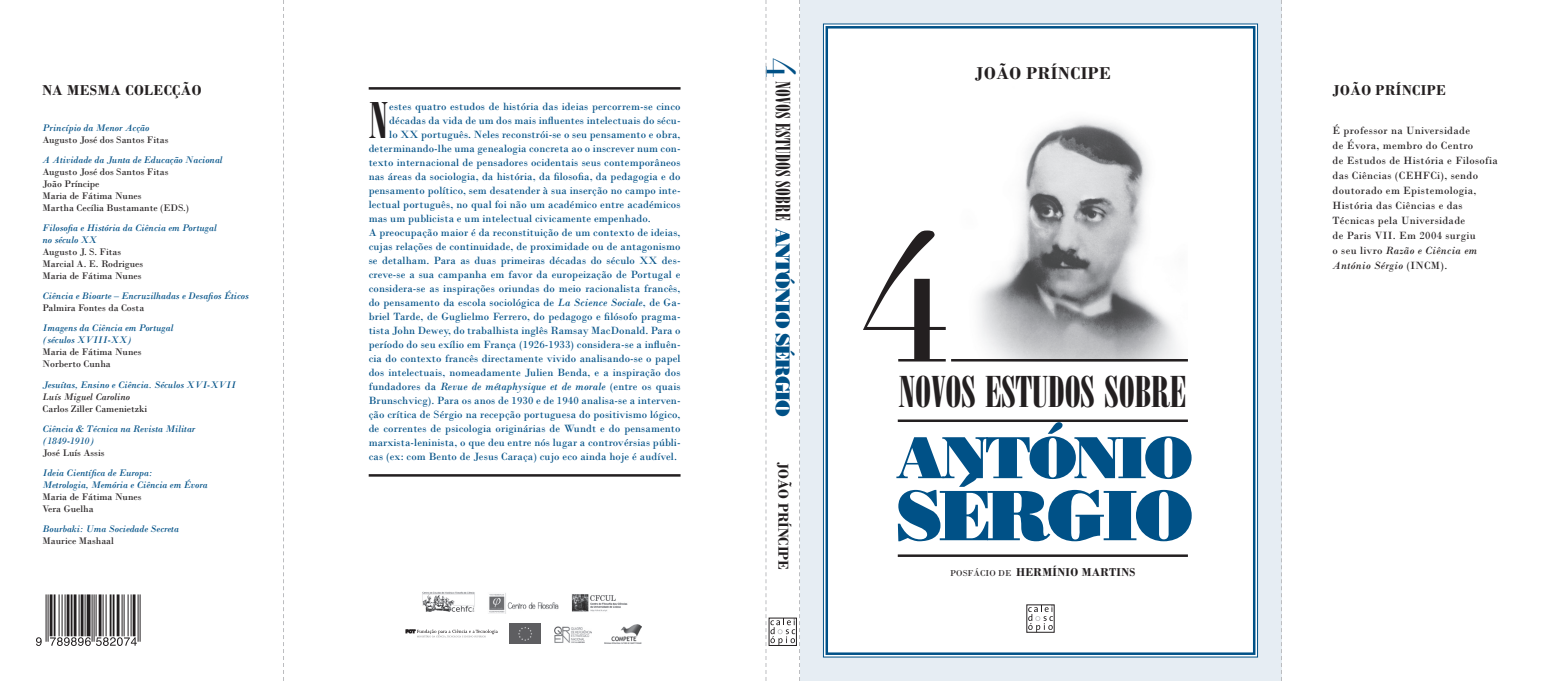
<style>
.page{position:relative;width:1565px;height:681px;background:#fff}
.page>*{position:absolute;margin:0;border:0;box-sizing:border-box;transform-origin:0 0}
.t1{font:180px "Didot";color:#231f20}
.t2{font:71px "Bodoni Std Poster";letter-spacing:-.05em;color:#005187}
.t3{font:59px "Bodoni Std Poster";letter-spacing:-.05em;color:#005187}
.t4{font:49.7px "Bodoni Std Poster Compressed";color:#231f20}
.t5{font:43px "Bodoni Std Poster Compressed";letter-spacing:-.01em;color:#231f20}
.t6{font:40.6px "Didot";color:#005187}
.t7{font:20px "Bodoni Std Poster Compressed";letter-spacing:.01em;color:#231f20}
.t8{font:700 18px "Bodoni";letter-spacing:.03em;color:#231f20}
.t9{font:700 15px "Bodoni";letter-spacing:.03em;color:#231f20}
.t10{font:700 15px "Bodoni";color:#231f20}
.t11{font:700 12px "Bodoni";letter-spacing:.03em;color:#231f20}
.t12{font:11px/14px "Bodoni";letter-spacing:.01em;color:#005187;text-align:justify}
.t13{font:11px/15px "Bodoni";letter-spacing:.03em;color:#231f20}
.t14{font:italic 10px "Bodoni";color:#005187}
.t15{font:10px "Bodoni";color:#231f20}
.t16{font:italic 10px "Bodoni";color:#231f20}
.s1{font-style:italic}
.s2{font-family:"Bodoni Std Poster";color:#005187}
.s3{font-weight:400;font-size:9px}
</style>
<div class="page">
<div style="left:799px;top:0;width:482px;height:680px;background:#e6edf3"></div>
<hr style="left:369px;top:87px;width:311px;height:3px;background:#231f20">
<hr style="left:369px;top:474px;width:311px;height:2px;background:#231f20">
<svg style="left:822px;top:23px;width:436px;height:634px"></svg>
<div style="left:825px;top:26px;width:430px;height:628px;border:2px solid #005187"></div>
<hr style="left:46px;top:594px;width:1px;height:47px;background:#231f20">
<hr style="left:48px;top:594px;width:1px;height:47px;background:#231f20">
<hr style="left:50px;top:594px;width:2px;height:42px;background:#231f20">
<hr style="left:54px;top:594px;width:1px;height:42px;background:#231f20">
<hr style="left:59px;top:594px;width:1px;height:42px;background:#231f20">
<hr style="left:62px;top:594px;width:1px;height:42px;background:#231f20">
<hr style="left:65px;top:594px;width:1px;height:42px;background:#231f20">
<hr style="left:67px;top:594px;width:2px;height:42px;background:#231f20">
<hr style="left:71px;top:594px;width:1px;height:42px;background:#231f20">
<hr style="left:74px;top:594px;width:2px;height:42px;background:#231f20">
<hr style="left:79px;top:594px;width:1px;height:42px;background:#231f20">
<hr style="left:81px;top:594px;width:2px;height:42px;background:#231f20">
<hr style="left:85px;top:594px;width:1px;height:42px;background:#231f20">
<hr style="left:87px;top:594px;width:3px;height:42px;background:#231f20">
<hr style="left:92px;top:594px;width:1px;height:47px;background:#231f20">
<hr style="left:94px;top:594px;width:1px;height:47px;background:#231f20">
<hr style="left:96px;top:594px;width:1px;height:42px;background:#231f20">
<hr style="left:99px;top:594px;width:2px;height:42px;background:#231f20">
<hr style="left:103px;top:594px;width:1px;height:42px;background:#231f20">
<hr style="left:106px;top:594px;width:1px;height:42px;background:#231f20">
<hr style="left:110px;top:594px;width:1px;height:42px;background:#231f20">
<hr style="left:113px;top:594px;width:1px;height:42px;background:#231f20">
<hr style="left:117px;top:594px;width:2px;height:42px;background:#231f20">
<hr style="left:122px;top:594px;width:1px;height:42px;background:#231f20">
<hr style="left:124px;top:594px;width:1px;height:42px;background:#231f20">
<hr style="left:128px;top:594px;width:1px;height:42px;background:#231f20">
<hr style="left:131px;top:594px;width:1px;height:42px;background:#231f20">
<hr style="left:133px;top:594px;width:2px;height:42px;background:#231f20">
<hr style="left:138px;top:594px;width:1px;height:47px;background:#231f20">
<hr style="left:140px;top:594px;width:1px;height:47px;background:#231f20">
<svg style="left:36px;top:637px;width:6px;height:8px"></svg>
<svg style="left:50px;top:637px;width:87px;height:8px"></svg>
<svg style="left:406px;top:629px;width:92px;height:8px"></svg>
<img style="left:604px;top:624px;width:37px;height:19px">
<img style="left:554px;top:626px;width:38px;height:17px">
<svg style="left:509px;top:623px;width:1px;height:21px"></svg>
<div style="left:510px;top:623px;width:31px;height:21px;background:#5e5e61"></div>
<svg style="left:518px;top:627px;width:14px;height:13px"></svg>
<img style="left:422px;top:591px;width:53px;height:21px">
<img style="left:489px;top:593px;width:70px;height:20px">
<img style="left:571px;top:594px;width:57px;height:17px">
<svg style="left:283px;top:0;width:1px;height:680px"></svg>
<svg style="left:765px;top:0;width:35px;height:680px"></svg>
<svg style="left:1281px;top:0;width:1px;height:680px"></svg>
<p class="t9" style="left:43px;top:81px;width:160px">NA MESMA COLECÇÃO</p>
<p class="t14" style="left:43px;top:122px;width:108px">Princípio da Menor Acção</p>
<p class="t15" style="left:43px;top:134px;width:127px">Augusto José dos Santos Fitas</p>
<p class="t14" style="left:43px;top:154px;width:182px">A Atividade da Junta de Educação Nacional</p>
<p class="t15" style="left:43px;top:166px;width:127px">Augusto José dos Santos Fitas</p>
<p class="t15" style="left:43px;top:178px;width:59px">João Príncipe</p>
<p class="t15" style="left:43px;top:190px;width:100px">Maria de Fátima Nunes</p>
<p class="t15" style="left:43px;top:202px;width:148px">Martha Cecília Bustamante (EDS.)</p>
<p class="t14" style="left:43px;top:222px;width:176px">Filosofia e História da Ciência em Portugal</p>
<p class="t14" style="left:43px;top:234px;width:56px">no século XX</p>
<p class="t15" style="left:43px;top:246px;width:80px">Augusto J. S. Fitas</p>
<p class="t15" style="left:43px;top:258px;width:102px">Marcial A. E. Rodrigues</p>
<p class="t15" style="left:43px;top:270px;width:100px">Maria de Fátima Nunes</p>
<p class="t14" style="left:43px;top:290px;width:208px">Ciência e Bioarte – Encruzilhadas e Desafios Éticos</p>
<p class="t15" style="left:43px;top:302px;width:103px">Palmira Fontes da Costa</p>
<p class="t14" style="left:43px;top:322px;width:132px">Imagens da Ciência em Portugal</p>
<p class="t14" style="left:43px;top:334px;width:91px">(séculos XVIII-XX)</p>
<p class="t15" style="left:43px;top:346px;width:100px">Maria de Fátima Nunes</p>
<p class="t15" style="left:43px;top:358px;width:70px">Norberto Cunha</p>
<p class="t14" style="left:43px;top:378px;width:195px">Jesuítas, Ensino e Ciência. Séculos XVI-XVII</p>
<p class="t16" style="left:43px;top:390px;width:89px">Luís Miguel Carolino</p>
<p class="t15" style="left:43px;top:402px;width:106px">Carlos Ziller Camenietzki</p>
<p class="t14" style="left:43px;top:422px;width:154px">Ciência &amp; Técnica na Revista Militar</p>
<p class="t14" style="left:43px;top:434px;width:54px">(1849-1910)</p>
<p class="t15" style="left:43px;top:446px;width:63px">José Luís Assis</p>
<p class="t14" style="left:43px;top:466px;width:111px">Ideia Científica de Europa:</p>
<p class="t14" style="left:43px;top:478px;width:167px">Metrologia, Memória e Ciência em Évora</p>
<p class="t15" style="left:43px;top:490px;width:100px">Maria de Fátima Nunes</p>
<p class="t15" style="left:43px;top:502px;width:53px">Vera Guelha</p>
<p class="t14" style="left:43px;top:522px;width:138px">Bourbaki: Uma Sociedade Secreta</p>
<p class="t15" style="left:43px;top:534px;width:73px">Maurice Mashaal</p>
<p class="t4" style="left:369px;top:92px;width:21px">N</p>
<p class="t12" style="left:389px;top:99px;width:293px">estes quatro estudos de história das ideias percorrem-se cinco</p>
<p class="t12" style="left:389px;top:113px;width:293px">décadas da vida de um dos mais influentes intelectuais do sécu-</p>
<p class="t12" style="left:389px;top:127px;width:293px">lo XX português. Neles reconstrói-se o seu pensamento e obra,</p>
<p class="t12" style="left:369px;top:141px;width:313px">determinando-lhe uma genealogia concreta ao o inscrever num con-</p>
<p class="t12" style="left:369px;top:155px;width:313px">texto internacional de pensadores ocidentais seus contemporâneos</p>
<p class="t12" style="left:369px;top:169px;width:313px">nas áreas da sociologia, da história, da filosofia, da pedagogia e do</p>
<p class="t12" style="left:369px;top:183px;width:313px">pensamento político, sem desatender à sua inserção no campo inte-</p>
<p class="t12" style="left:369px;top:197px;width:313px">lectual português, no qual foi não um académico entre académicos</p>
<p class="t12" style="left:369px;top:211px;width:283px">mas um publicista e um intelectual civicamente empenhado.</p>
<p class="t12" style="left:369px;top:225px;width:313px">A preocupação maior é da reconstituição de um contexto de ideias, cujas relações de continuidade, de proximidade ou de antagonismo se detalham. Para as duas primeiras décadas do século XX des&shy;creve-se a sua campanha em favor da europeização de Portugal e considera-se as inspirações oriundas do meio racionalista francês, do pensamento da escola sociológica de <span class="s1">La Science Sociale</span>, de Ga&shy;briel Tarde, de Guglielmo Ferrero, do pedagogo e filósofo pragma&shy;tista John Dewey, do trabalhista inglês Ramsay MacDonald. Para o período do seu exílio em França (1926-1933) considera-se a influên&shy;cia do contexto francês directamente vivido analisando-se o papel dos intelectuais, nomeadamente Julien Benda, e a inspiração dos fundadores da <span class="s1">Revue de métaphysique et de morale</span> (entre os quais Brunschvicg). Para os anos de 1930 e de 1940 analisa-se a interven&shy;ção crítica de Sérgio na recepção portuguesa do positivismo lógico, de correntes de psicologia originárias de Wundt e do pensamento marxista-leninista, o que deu entre nós lugar a controvérsias públi&shy;cas (ex: com Bento de Jesus Caraça) cujo eco ainda hoje é audível.</p>
<p class="t6" style="left:805px;top:57px;width:23px;rotate:90deg">4</p>
<p class="t7" style="left:794px;top:81px;width:337px;rotate:90deg">NOVOS ESTUDOS SOBRE <span class="s2">ANTÓNIO SÉRGIO</span></p>
<p class="t10" style="left:792px;top:461px;width:109px;rotate:90deg">JOÃO PRÍNCIPE</p>
<p class="t8" style="left:975px;top:62px;width:137px">JOÃO PRÍNCIPE</p>
<p class="t1" style="left:857px;top:191px;width:95px">4</p>
<p class="t5" style="left:898px;top:367px;width:289px">NOVOS ESTUDOS SOBRE</p>
<p class="t3" style="left:896px;top:421px;width:298px">ANTÓNIO</p>
<p class="t2" style="left:895px;top:471px;width:299px">SÉRGIO</p>
<p class="t11" style="left:950px;top:564px;width:187px"><span class="s3">POSFÁCIO DE</span> HERMÍNIO MARTINS</p>
<p class="t9" style="left:1332px;top:81px;width:115px">JOÃO PRÍNCIPE</p>
<p class="t13" style="left:1332px;top:123px;width:139px">É professor na Universidade</p>
<p class="t13" style="left:1332px;top:138px;width:142px">de Évora, membro do Centro</p>
<p class="t13" style="left:1332px;top:153px;width:167px">de Estudos de História e Filosofia das Ciências (CEHFCi), sendo doutorado em Epistemologia,<br>História das Ciências e das<br>Técnicas pela Universidade</p>
<p class="t13" style="left:1332px;top:228px;width:146px">de Paris VII. Em 2004 surgiu o seu livro <span class="s1">Razão e Ciência em<br>António Sérgio</span> (INCM).</p>
</div>
